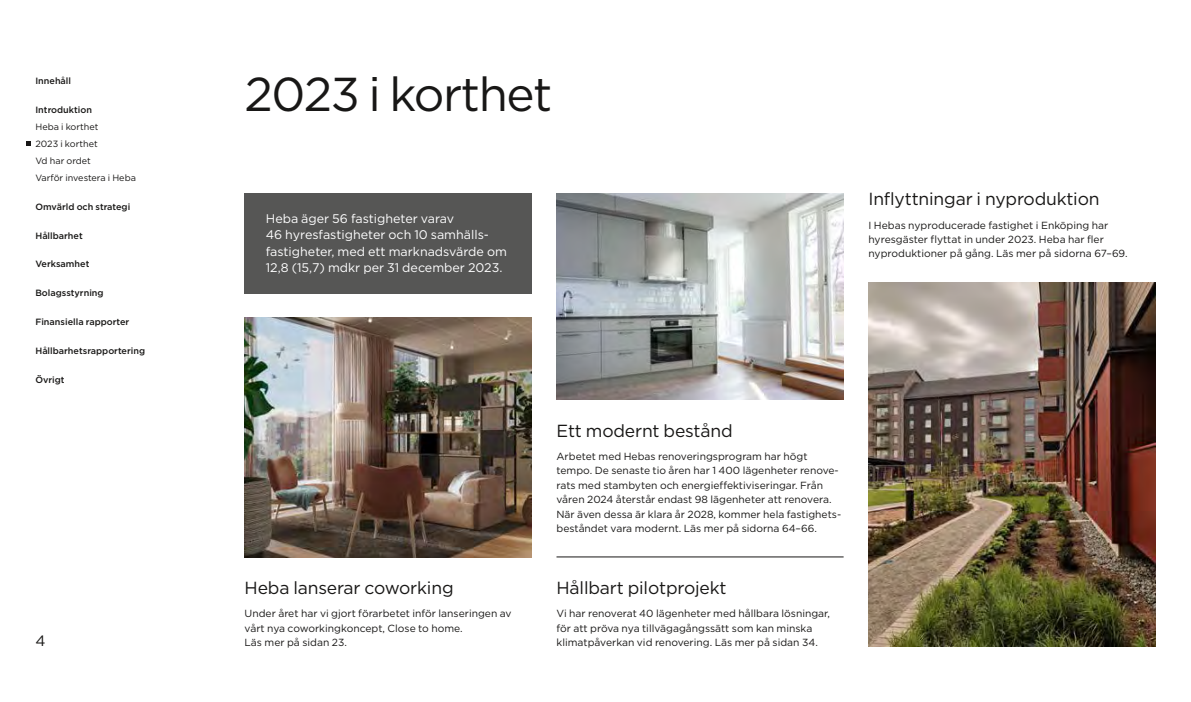
<style>
.page{position:relative;width:1191px;height:702px;background:#fff}
.page>*{position:absolute;margin:0;border:0;box-sizing:border-box;transform-origin:0 0}
.t1{font:47.5px "Gotham";letter-spacing:-.03em;color:#181716}
.t2{font:17.5px "Gotham";letter-spacing:-.01em;color:#181716}
.t3{font:15px "Gotham";color:#181716}
.t4{font:12.5px/16.2px "Gotham";color:#fff}
.t5{font:10.25px/14.4px "Gotham";color:#181716}
.t6{font:500 9px "Gotham";color:#181716}
.t7{font:9px/16.9px "Gotham";color:#181716}
</style>
<div class="page">
<img style="left:244px;top:318px;width:287px;height:239px">
<img style="left:868px;top:282px;width:287px;height:364px">
<img style="left:556px;top:193px;width:287px;height:206px">
<div style="left:244px;top:193px;width:287px;height:100px;background:#565655"></div>
<hr style="left:556px;top:556px;width:287px;height:1px;background:#181716">
<svg style="left:27px;top:142px;width:4px;height:4px"></svg>
<p class="t6" style="left:35px;top:75px;width:37px">Innehåll</p>
<p class="t6" style="left:35px;top:104px;width:58px">Introduktion</p>
<p class="t7" style="left:35px;top:118px;width:102px">Heba i korthet<br>2023 i korthet<br>Vd har ordet<br>Varför investera i Heba</p>
<p class="t6" style="left:35px;top:201px;width:96px">Omvärld och strategi</p>
<p class="t6" style="left:35px;top:229px;width:49px">Hållbarhet</p>
<p class="t6" style="left:35px;top:258px;width:55px">Verksamhet</p>
<p class="t6" style="left:35px;top:287px;width:70px">Bolagsstyrning</p>
<p class="t6" style="left:35px;top:316px;width:95px">Finansiella rapporter</p>
<p class="t6" style="left:35px;top:345px;width:111px">Hållbarhetsrapportering</p>
<p class="t6" style="left:35px;top:373px;width:31px">Övrigt</p>
<h3 class="t3" style="left:35px;top:631px;width:12px">4</h3>
<h1 class="t1" style="left:244px;top:64px;width:309px">2023 i korthet</h1>
<p class="t4" style="left:266px;top:210px;width:243px">Heba äger 56 fastigheter varav<br>46 hyresfastigheter och 10 samhälls&shy;fastigheter, med ett marknadsvärde om 12,8 (15,7) mdkr per 31 december 2023.</p>
<h2 class="t2" style="left:868px;top:188px;width:233px">Inflyttningar i nyproduktion</h2>
<p class="t5" style="left:868px;top:217px;width:261px">I Hebas nyproducerade fastighet i Enköping har hyresgäster flyttat in under 2023. Heba har fler nyproduktioner på gång. Läs mer på sidorna 67–69.</p>
<h2 class="t2" style="left:244px;top:576px;width:211px">Heba lanserar coworking</h2>
<p class="t5" style="left:244px;top:606px;width:269px">Under året har vi gjort förarbetet inför lanseringen av vårt nya coworkingkoncept, Close to home.<br>Läs mer på sidan 23.</p>
<h2 class="t2" style="left:556px;top:419px;width:178px">Ett modernt bestånd</h2>
<p class="t5" style="left:556px;top:449px;width:286px">Arbetet med Hebas renoveringsprogram har högt tempo. De senaste tio åren har 1 400 lägenheter renove&shy;rats med stambyten och energieffektiviseringar. Från våren 2024 återstår endast 98 lägenheter att renovera.<br>När även dessa är klara år 2028, kommer hela fastighets&shy;beståndet vara modernt. Läs mer på sidorna 64–66.</p>
<h2 class="t2" style="left:556px;top:576px;width:171px">Hållbart pilotprojekt</h2>
<p class="t5" style="left:556px;top:606px;width:275px">Vi har renoverat 40 lägenheter med hållbara lösningar, för att pröva nya tillvägagångssätt som kan minska klimatpåverkan vid renovering. Läs mer på sidan 34.</p>
</div>
